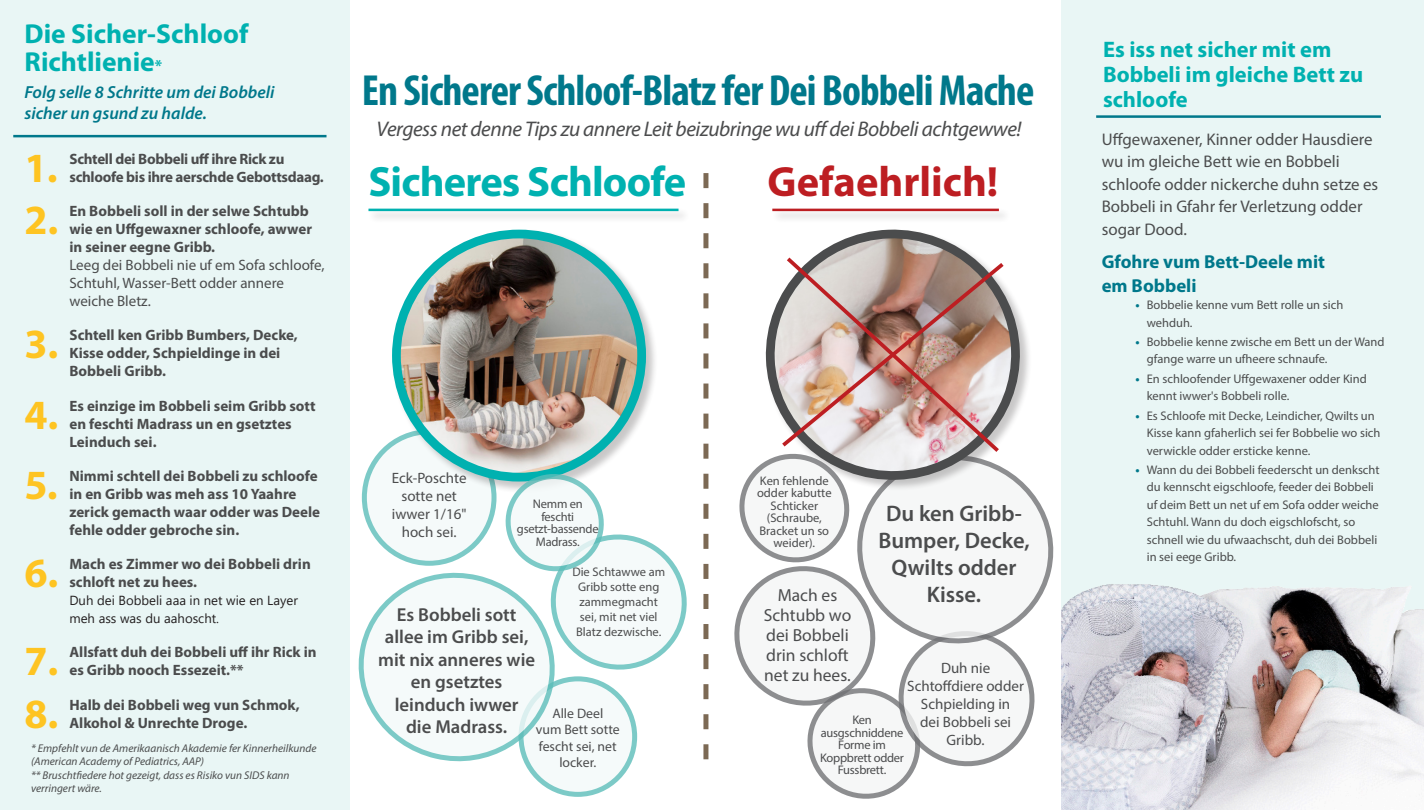
<style>
.page{position:relative;width:1424px;height:810px;background:#fff}
.page>*{position:absolute;margin:0;border:0;box-sizing:border-box;transform-origin:0 0}
.t1{font:700 condensed 43.75px "Myriad Pro";letter-spacing:-.02em;color:#00788b}
.t2{font:700 42.5px "Myriad Pro";letter-spacing:-.02em;color:#00b1b0}
.t3{font:700 42.5px "Myriad Pro";color:#bd1e22}
.t4{font:700 41.75px "Myriad Pro";color:#fec422}
.t5{font:700 27.5px/28.8px "Myriad Pro";color:#00b1b0}
.t6{font:700 22.5px/25px "Myriad Pro";color:#00b1b0}
.t7{font:600 22.5px/27px "Myriad Pro";color:#4b4c4d;text-align:center}
.t8{font:italic 21.25px "Myriad Pro";letter-spacing:-.02em;color:#4b4c4d}
.t9{font:600 18.75px/22.5px "Myriad Pro";color:#4b4c4d;text-align:center}
.t10{font:700 18.75px/23.8px "Myriad Pro";color:#00788b}
.t11{font:italic 600 17.5px/21px "Myriad Pro";color:#00788b}
.t12{font:17.5px/20px "Myriad Pro";color:#4b4c4d;text-align:center}
.t13{font:16.88px/22.5px "Myriad Pro";color:#4b4c4d}
.t14{font:700 15px/18px "Myriad Pro";color:#4b4c4d}
.t15{font:15px/18px "Myriad Pro";color:#4b4c4d;text-align:center}
.t16{font:700 15px/18px "Myriad Pro";letter-spacing:-.02em;color:#4b4c4d}
.t17{font:13.75px/16.5px "Myriad Pro";color:#4b4c4d;text-align:center}
.t18{font:13.12px/18px "Segoe UI";color:#231f20}
.t19{font:12.5px/17.5px "Myriad Pro";color:#4b4c4d}
.t20{font:12.5px/12.5px "Myriad Pro";letter-spacing:-.02em;color:#4b4c4d;text-align:center}
.t21{font:italic 11.25px/13.5px "Myriad Pro";color:#4b4c4d}
.s1{font-size:16.25px}
.s2{font-weight:400}
.s3{font-weight:700;color:#00788b}
</style>
<div class="page">
<svg style="left:521px;top:679px;width:113px;height:115px;fill:#f5fafa"></svg>
<div style="left:0;top:0;width:349px;height:810px;background:#e9f6f5"></div>
<hr style="left:13px;top:135px;width:313px;height:2px;background:#00788b">
<div style="left:1061px;top:0;width:362px;height:810px;background:#e9f6f5"></div>
<img style="left:1065px;top:584px;width:358px;height:226px">
<hr style="left:1096px;top:115px;width:284px;height:3px;background:#00788b">
<svg style="left:703px;top:173px;width:5px;height:586px"></svg>
<div style="left:391px;top:229px;width:267px;height:264px;background:#231f20;opacity:.25"></div>
<img style="left:396px;top:234px;width:245px;height:229px">
<div style="left:392px;top:230px;width:254px;height:252px;border:9px solid #00b1b0;border-radius:50%"></div>
<svg style="left:818px;top:229px;width:153px;height:25px"></svg>
<svg style="left:349px;top:463px;width:338px;height:305px"></svg>
<svg style="left:734px;top:254px;width:331px;height:556px"></svg>
<div style="left:367px;top:207px;width:323px;height:17px;background:#231f20;opacity:.25"></div>
<hr style="left:368px;top:209px;width:310px;height:2px;background:#00b1b0">
<div style="left:771px;top:207px;width:239px;height:17px;background:#231f20;opacity:.25"></div>
<hr style="left:772px;top:209px;width:226px;height:2px;background:#bd1e22">
<p class="t5" style="left:24px;top:18px;width:225px">Die Sicher-Schloof<br>Richtlienie<span class="s1">*</span></p>
<p class="t11" style="left:24px;top:81px;width:252px">Folg selle 8 Schritte um dei Bobbeli sicher un gsund zu halde.</p>
<p class="t4" style="left:24px;top:141px;width:35px">1.</p>
<p class="t16" style="left:69px;top:149px;width:256px">Schtell dei Bobbeli uff ihre Rick zu schloofe bis ihre aerschde Gebottsdaag.</p>
<p class="t4" style="left:24px;top:193px;width:35px">2.</p>
<p class="t14" style="left:69px;top:202px;width:256px">En Bobbeli soll in der selwe Schtubb wie en Uffgewaxner schloofe, awwer in seiner eegne Gribb.<br><span class="s2">Leeg dei Bobbeli nie uf em Sofa schloofe,<br>Schtuhl, Wasser-Bett odder annere weiche Bletz.</span></p>
<p class="t4" style="left:24px;top:317px;width:35px">3.</p>
<p class="t14" style="left:69px;top:326px;width:230px">Schtell ken Gribb Bumbers, Decke,<br>Kisse odder, Schpieldinge in dei<br>Bobbeli Gribb.</p>
<p class="t4" style="left:24px;top:387px;width:35px">4.</p>
<p class="t14" style="left:69px;top:396px;width:248px">Es einzige im Bobbeli seim Gribb sott en feschti Madrass un en gsetztes<br>Leinduch sei.</p>
<p class="t4" style="left:24px;top:458px;width:35px">5.</p>
<p class="t14" style="left:69px;top:466px;width:252px">Nimmi schtell dei Bobbeli zu schloofe in en Gribb was meh ass 10 Yaahre zerick gemacth waar odder was Deele fehle odder gebroche sin.</p>
<p class="t4" style="left:24px;top:546px;width:35px">6.</p>
<p class="t14" style="left:69px;top:555px;width:243px">Mach es Zimmer wo dei Bobbeli drin schloft net zu hees.</p>
<p class="t18" style="left:69px;top:590px;width:230px">Duh dei Bobbeli aaa in net wie en Layer meh ass was du aahoscht.</p>
<p class="t4" style="left:24px;top:634px;width:35px">7.</p>
<p class="t14" style="left:69px;top:643px;width:249px">Allsfatt duh dei Bobbeli uff ihr Rick in es Gribb nooch Essezeit.**</p>
<p class="t4" style="left:24px;top:686px;width:35px">8.</p>
<p class="t14" style="left:69px;top:695px;width:232px">Halb dei Bobbeli weg vun Schmok,<br>Alkohol &amp; Unrechte Droge.</p>
<p class="t21" style="left:31px;top:741px;width:287px">* Empfehlt vun de Amerikaanisch Akademie fer Kinnerheilkunde (American Academy of Pediatrics, AAP)</p>
<p class="t21" style="left:31px;top:768px;width:260px">** Bruschtfiedere hot gezeigt, dass es Risiko vun SIDS kann verringert wäre.</p>
<p class="t1" style="left:362px;top:63px;width:674px">En Sicherer Schloof-Blatz fer Dei Bobbeli Mache</p>
<p class="t8" style="left:376px;top:115px;width:646px">Vergess net denne Tips zu annere Leit beizubringe wu uff dei Bobbeli achtgewwe!</p>
<p class="t2" style="left:368px;top:154px;width:319px">Sicheres Schloofe</p>
<p class="t3" style="left:767px;top:154px;width:232px">Gefaehrlich!</p>
<p class="t15" style="left:392px;top:469px;width:76px">Eck-Poschte sotte net iwwer 1/16" hoch sei.</p>
<p class="t20" style="left:533px;top:497px;width:51px">Nemm en feschti</p>
<p class="t20" style="left:517px;top:522px;width:83px">gsetzt-bassende<br>Madrass.</p>
<p class="t19" style="left:572px;top:564px;width:94px;line-height:15px;text-align:center">Die Schtawwe am<br>Gribb sotte eng zammegmacht sei, mit net viel<br>Blatz dezwische.</p>
<p class="t9" style="left:397px;top:603px;width:121px">Es Bobbeli sott</p>
<p class="t9" style="left:378px;top:625px;width:158px">allee im Gribb sei, mit nix anneres wie en gsetztes</p>
<p class="t9" style="left:394px;top:693px;width:125px">leinduch iwwer</p>
<p class="t9" style="left:406px;top:715px;width:103px">die Madrass.</p>
<p class="t17" style="left:536px;top:705px;width:85px">Alle Deel<br>vum Bett sotte fescht sei, net locker.</p>
<p class="t19" style="left:757px;top:474px;width:76px;line-height:12.5px;text-align:center">Ken fehlende odder kabutte<br>Schticker (Schraube,<br>Bracket un so weider).</p>
<p class="t12" style="left:763px;top:585px;width:89px">Mach es<br>Schtubb wo dei Bobbeli drin schloft net zu hees.</p>
<p class="t20" style="left:820px;top:713px;width:85px">Ken ausgschniddene<br>Forme im<br>Koppbrett odder<br>Fussbrett.</p>
<p class="t7" style="left:878px;top:500px;width:153px">Du ken Gribb-<br>Bumper, Decke,<br>Qwilts odder<br>Kisse.</p>
<p class="t15" style="left:907px;top:659px;width:118px">Duh nie<br>Schtoffdiere odder<br>Schpielding in<br>dei Bobbeli sei<br>Gribb.</p>
<p class="t6" style="left:1102px;top:36px;width:262px">Es iss net sicher mit em<br>Bobbeli im gleiche Bett zu schloofe</p>
<p class="t13" style="left:1101px;top:127px;width:278px">Uffgewaxener, Kinner odder Hausdiere wu im gleiche Bett wie en Bobbeli schloofe odder nickerche duhn setze es<br>Bobbeli in Gfahr fer Verletzung odder sogar Dood.</p>
<p class="t10" style="left:1101px;top:249px;width:225px">Gfohre vum Bett-Deele mit em Bobbeli</p>
<p class="t19" style="left:1146px;top:296px;width:198px;text-indent:-11px"><span class="s3">•</span> Bobbelie kenne vum Bett rolle un sich wehduh.</p>
<p class="t19" style="left:1146px;top:333px;width:239px;text-indent:-11px"><span class="s3">•</span> Bobbelie kenne zwische em Bett un der Wand gfange warre un ufheere schnaufe.</p>
<p class="t19" style="left:1146px;top:370px;width:221px;text-indent:-11px"><span class="s3">•</span> En schloofender Uffgewaxener odder Kind kennt iwwer's Bobbeli rolle.</p>
<p class="t19" style="left:1146px;top:406px;width:235px;text-indent:-11px"><span class="s3">•</span> Es Schloofe mit Decke, Leindicher, Qwilts un<br>Kisse kann gfaherlich sei fer Bobbelie wo sich verwickle odder ersticke kenne.</p>
<p class="t19" style="left:1146px;top:461px;width:234px;text-indent:-11px"><span class="s3">•</span> Wann du dei Bobbeli feederscht un denkscht du kennscht eigschloofe, feeder dei Bobbeli uf deim Bett un net uf em Sofa odder weiche Schtuhl. Wann du doch eigschlofscht, so schnell wie du ufwaachscht, duh dei Bobbeli in sei eege Gribb.</p>
</div>
